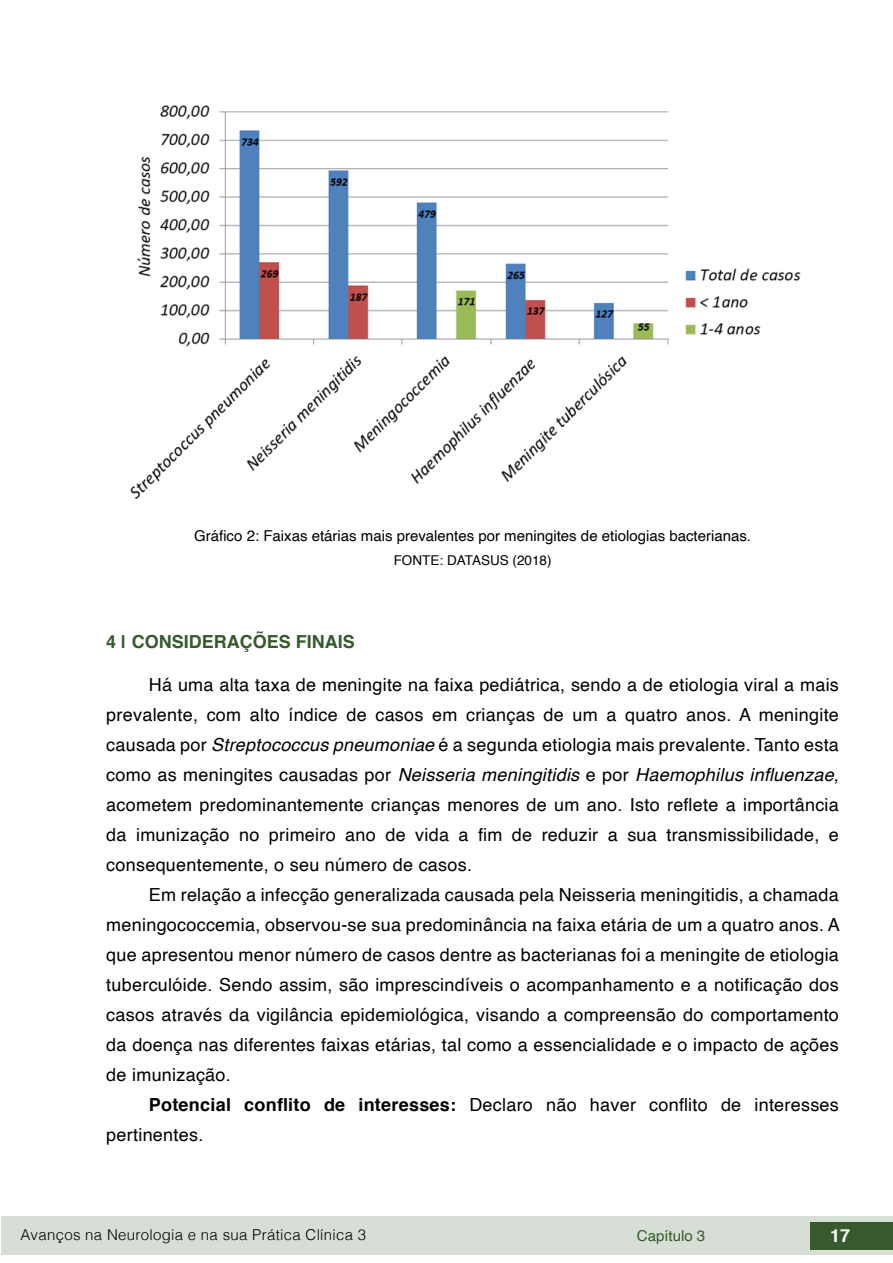
<style>
.page{position:relative;width:893px;height:1263px;background:#fff}
.page>*{position:absolute;margin:0;border:0;box-sizing:border-box;transform-origin:0 0}
.txt{font:18px/30px "Helvetica";letter-spacing:.015em;color:#000;text-align:justify}
.t1{font:700 18px "Helvetica";color:#36592e}
.t2{font:700 18px "Helvetica";color:#fff}
.info_tab_gra_imag{font:15px "Helvetica";color:#000}
.t3{font:300 15px "Helvetica";letter-spacing:.02em;color:#000}
.t4{font:15px "Helvetica";color:#36592e}
.fonte_tab_gra_imag{font:13.5px "Helvetica";color:#000}
.s1{font-style:italic}
.s2{font-weight:700}
</style>
<div class="page">
<div style="left:1px;top:1216px;width:891px;height:38px;background:#d7ded5"></div>
<div style="left:810px;top:1222px;width:83px;height:27px;background:#36592e"></div>
<img style="left:130px;top:105px;width:671px;height:395px">
<p class="info_tab_gra_imag" style="left:194px;top:524px;width:558px">Gráfico 2: Faixas etárias mais prevalentes por meningites de etiologias bacterianas.</p>
<p class="fonte_tab_gra_imag" style="left:394px;top:550px;width:159px">FONTE: DATASUS (2018)</p>
<p class="t1" style="left:106px;top:627px;width:250px">4 | CONSIDERAÇÕES FINAIS</p>
<p class="txt" style="left:106px;top:670px;width:734px;text-indent:43px">Há uma alta taxa de meningite na faixa pediátrica, sendo a de etiologia viral a mais prevalente, com alto índice de casos em crianças de um a quatro anos. A meningite causada por <span class="s1">Streptococcus pneumoniae</span> é a segunda etiologia mais prevalente. Tanto esta como as meningites causadas por <span class="s1">Neisseria meningitidis</span> e por <span class="s1">Haemophilus influenzae</span>, acometem predominantemente crianças menores de um ano. Isto reflete a importância da imunização no primeiro ano de vida a fim de reduzir a sua transmissibilidade, e consequentemente, o seu número de casos.</p>
<p class="txt" style="left:106px;top:880px;width:735px;text-indent:43px">Em relação a infecção generalizada causada pela Neisseria meningitidis, a chamada meningococcemia, observou-se sua predominância na faixa etária de um a quatro anos. A que apresentou menor número de casos dentre as bacterianas foi a meningite de etiologia tuberculóide. Sendo assim, são imprescindíveis o acompanhamento e a notificação dos casos através da vigilância epidemiológica, visando a compreensão do comportamento da doença nas diferentes faixas etárias, tal como a essencialidade e o impacto de ações de imunização.</p>
<p class="txt" style="left:106px;top:1090px;width:734px;text-indent:43px"><span class="s2">Potencial conflito de interesses:</span> Declaro não haver conflito de interesses pertinentes.</p>
<p class="t3" style="left:20px;top:1222px;width:347px">Avanços na Neurologia e na sua Prática Clínica 3</p>
<p class="t4" style="left:637px;top:1224px;width:70px">Capítulo 3</p>
<p class="t2" style="left:830px;top:1221px;width:22px">17</p>
</div>
